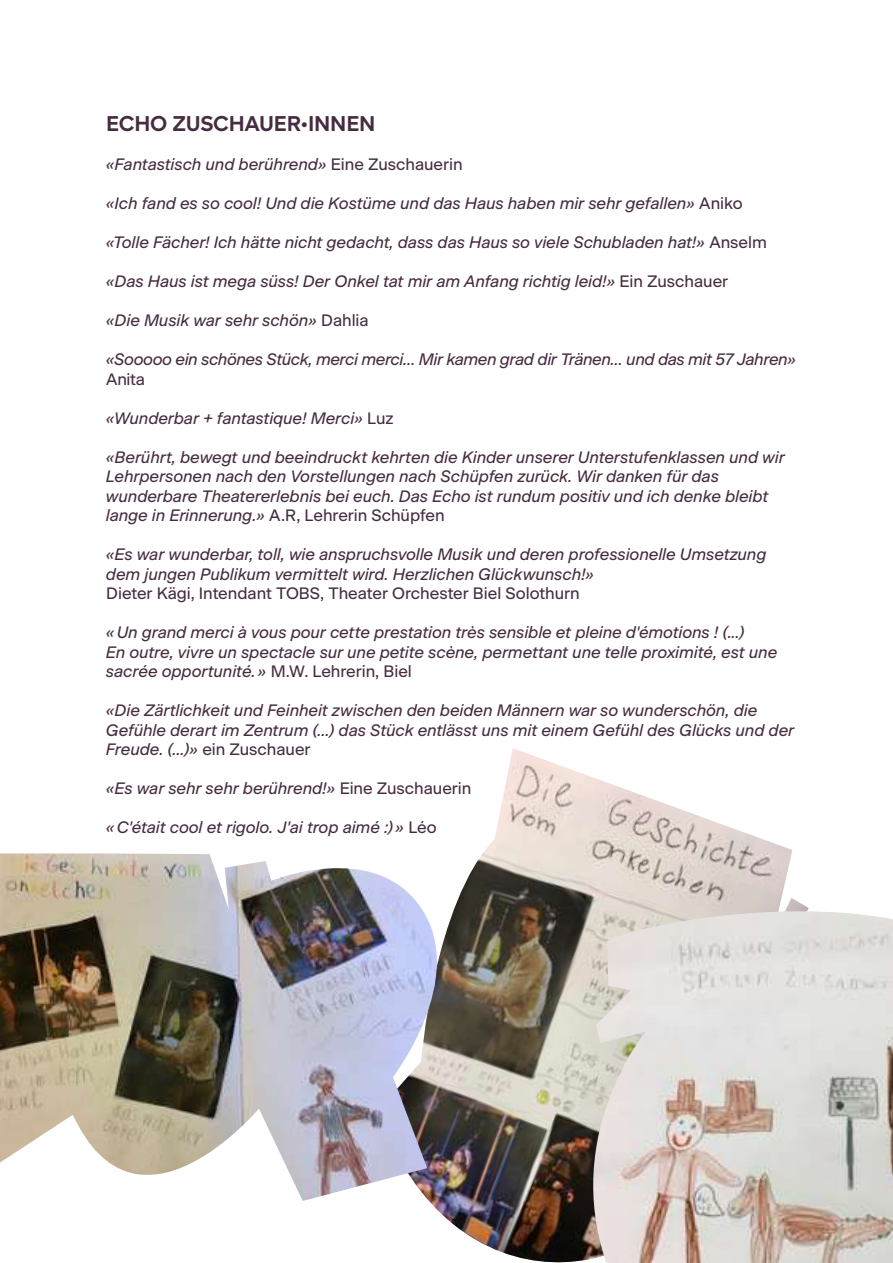
<style>
.page{position:relative;width:893px;height:1263px;background:#fff}
.page>*{position:absolute;margin:0;border:0;box-sizing:border-box;transform-origin:0 0}
.t1{font:700 21px "Epoque Grotesk";letter-spacing:-.01em;color:#462c41}
.t2{font:italic 16.5px/19.5px "Beausite Classic";letter-spacing:-.005em;color:#462c41}
.t3{font:italic 16.5px "Beausite Classic";letter-spacing:-.025em;color:#462c41}
.t4{font:16.5px "Beausite Classic";letter-spacing:-.005em;color:#462c41}
.s1{font-style:normal}
</style>
<div class="page">
<img style="left:429px;top:748px;width:380px;height:515px">
<img style="left:580px;top:911px;width:313px;height:352px">
<img style="left:0;top:853px;width:447px;height:348px">
<p class="t1" style="left:106px;top:110px;width:271px">ECHO ZUSCHAUER•INNEN</p>
<p class="t2" style="left:106px;top:153px;width:358px">«Fantastisch und berührend» <span class="s1">Eine Zuschauerin</span></p>
<p class="t2" style="left:106px;top:192px;width:638px">«Ich fand es so cool! Und die Kostüme und das Haus haben mir sehr gefallen» <span class="s1">Aniko</span></p>
<p class="t2" style="left:106px;top:231px;width:662px">«Tolle Fächer! Ich hätte nicht gedacht, dass das Haus so viele Schubladen hat!» <span class="s1">Anselm</span></p>
<p class="t2" style="left:106px;top:270px;width:623px">«Das Haus ist mega süss! Der Onkel tat mir am Anfang richtig leid!» <span class="s1">Ein Zuschauer</span></p>
<p class="t2" style="left:106px;top:309px;width:264px">«Die Musik war sehr schön» <span class="s1">Dahlia</span></p>
<p class="t3" style="left:106px;top:347px;width:691px">«Sooooo ein schönes Stück, merci merci… Mir kamen grad dir Tränen… und das mit 57 Jahren»</p>
<p class="t4" style="left:106px;top:366px;width:40px">Anita</p>
<p class="t2" style="left:106px;top:407px;width:289px">«Wunderbar + fantastique! Merci» <span class="s1">Luz</span></p>
<p class="t2" style="left:106px;top:446px;width:680px">«Berührt, bewegt und beeindruckt kehrten die Kinder unserer Unterstufenklassen und wir Lehrpersonen nach den Vorstellungen nach Schüpfen zurück. Wir danken für das wunderbare Theatererlebnis bei euch. Das Echo ist rundum positiv und ich denke bleibt lange in Erinnerung.» <span class="s1">A.R, Lehrerin Schüpfen</span></p>
<p class="t2" style="left:106px;top:543px;width:662px">«Es war wunderbar, toll, wie anspruchsvolle Musik und deren professionelle Umsetzung dem jungen Publikum vermittelt wird. Herzlichen Glückwunsch!»</p>
<p class="t4" style="left:106px;top:581px;width:475px">Dieter Kägi, Intendant TOBS, Theater Orchester Biel Solothurn</p>
<p class="t2" style="left:106px;top:621px;width:673px">«Un grand merci à vous pour cette prestation très sensible et pleine d'émotions ! (...)<br>En outre, vivre un spectacle sur une petite scène, permettant une telle proximité, est une sacrée opportunité.» <span class="s1">M.W. Lehrerin, Biel</span></p>
<p class="t2" style="left:106px;top:699px;width:690px">«Die Zärtlichkeit und Feinheit zwischen den beiden Männern war so wunderschön, die<br>Gefühle derart im Zentrum (...) das Stück entlässt uns mit einem Gefühl des Glücks und der<br>Freude. (...)» <span class="s1">ein Zuschauer</span></p>
<p class="t2" style="left:106px;top:777px;width:366px">«Es war sehr sehr berührend!» <span class="s1">Eine Zuschauerin</span></p>
<p class="t2" style="left:106px;top:816px;width:332px">«C'était cool et rigolo. J'ai trop aimé :)» <span class="s1">Léo</span></p>
</div>
